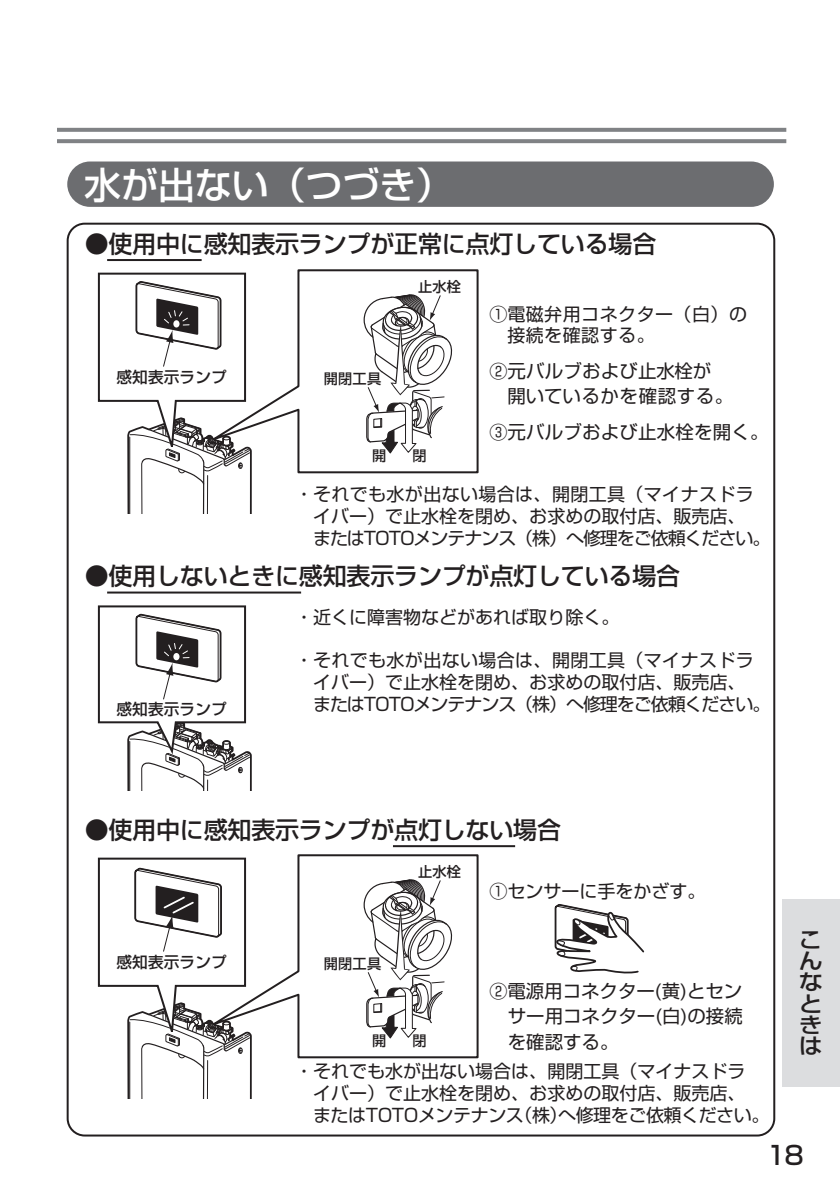
<style>
.page{position:relative;width:840px;height:1191px;background:#fff}
.page>*{position:absolute;margin:0;border:0;box-sizing:border-box;transform-origin:0 0}
.t1{font:500 36.8px "Shin Go Pro";color:#fff}
.t2{font:500 25.6px "Shin Go Pro";color:#231f20}
.t3{font:500 24px "Shin Go Pro";letter-spacing:-.01em;color:#231f20}
.t4{font:500 21.6px/21.2px "Shin Go Pro";color:#231f20;text-align:justify;scale:1.11 1}
.t5{font:18.4px/25.6px "Shin Go Pro";color:#231f20}
.t6{font:18px "Shin Go Pro";color:#231f20}
.t7{font:18px/21.6px "Shin Go Pro";letter-spacing:.02em;color:#231f20}
.t8{font:18px "Shin Go Pro";letter-spacing:-.06em;color:#231f20}
.t9{font:18px "Shin Go Pro";letter-spacing:-.025em;color:#231f20}
.t10{font:18px/21.6px "Shin Go Pro";letter-spacing:.025em;color:#231f20}
.t11{font:500 15.6px "Shin Go Pro";letter-spacing:.01em;color:#231f20}
.t12{font:500 14.2px "Shin Go Pro";letter-spacing:.01em;color:#231f20}
.s1{font-size:18px}
</style>
<div class="page">
<div style="left:781px;top:899px;width:58px;height:187px;background:#dcdddf"></div>
<svg style="left:57px;top:128px;width:728px;height:4px;fill:#808285"></svg>
<svg style="left:57px;top:139px;width:728px;height:4px;fill:#808285"></svg>
<svg style="left:252px;top:269px;width:227px;height:205px"></svg>
<svg style="left:97px;top:272px;width:155px;height:241px"></svg>
<svg style="left:97px;top:605px;width:155px;height:185px"></svg>
<hr style="left:107px;top:259px;width:94px;height:2px;background:#231f20">
<hr style="left:107px;top:591px;width:194px;height:2px;background:#231f20">
<div style="left:67px;top:161px;width:706px;height:46px;background:#6c6d70;border-radius:23px"></div>
<svg style="left:554px;top:904px;width:90px;height:70px"></svg>
<hr style="left:393px;top:845px;width:122px;height:2px;background:#231f20">
<svg style="left:252px;top:854px;width:227px;height:205px"></svg>
<svg style="left:97px;top:857px;width:155px;height:241px"></svg>
<h1 class="t1" style="left:84px;top:155px;width:370px">水が出ない（つづき）</h1>
<h3 class="t3" style="left:85px;top:224px;width:573px">●使用中に感知表示ランプが正常に点灯している場合</h3>
<p class="t11" style="left:116px;top:364px;width:112px">感知表示ランプ</p>
<p class="t12" style="left:324px;top:367px;width:59px">開閉工具</p>
<p class="t12" style="left:418px;top:275px;width:44px">止水栓</p>
<p class="t12" style="left:372px;top:444px;width:16px">開</p>
<p class="t12" style="left:412px;top:444px;width:16px">閉</p>
<p class="t10" style="left:507px;top:301px;width:241px;text-indent:-18px">①電磁弁用コネクター（白）の接続を確認する。</p>
<p class="t5" style="left:489px;top:356px;width:245px"><span class="s1">②</span>元バルブおよび止水栓が　開いているかを確認する。</p>
<p class="t5" style="left:489px;top:417px;width:280px"><span class="s1">③</span>元バルブおよび止水栓を開く。</p>
<p class="t7" style="left:295px;top:481px;width:460px">・それでも水が出ない場合は、開閉工具（マイナスドラ</p>
<p class="t6" style="left:295px;top:501px;width:451px">　イバー）で止水栓を閉め、お求めの取付店、販売店、</p>
<p class="t8" style="left:313px;top:523px;width:458px">またはTOTOメンテナンス（株）へ修理をご依頼ください。</p>
<h3 class="t3" style="left:85px;top:556px;width:596px">●使用しないときに感知表示ランプが点灯している場合</h3>
<p class="t6" style="left:295px;top:602px;width:325px">・近くに障害物などがあれば取り除く。</p>
<p class="t7" style="left:295px;top:647px;width:460px">・それでも水が出ない場合は、開閉工具（マイナスドラ　イバー）で止水栓を閉め、お求めの取付店、販売店、</p>
<p class="t11" style="left:116px;top:696px;width:112px">感知表示ランプ</p>
<p class="t8" style="left:313px;top:689px;width:458px">またはTOTOメンテナンス（株）へ修理をご依頼ください。</p>
<h3 class="t3" style="left:85px;top:810px;width:477px">●使用中に感知表示ランプが点灯しない場合</h3>
<p class="t11" style="left:116px;top:949px;width:112px">感知表示ランプ</p>
<p class="t12" style="left:324px;top:952px;width:59px">開閉工具</p>
<p class="t12" style="left:418px;top:860px;width:44px">止水栓</p>
<p class="t12" style="left:372px;top:1029px;width:16px">開</p>
<p class="t12" style="left:412px;top:1029px;width:16px">閉</p>
<p class="t6" style="left:489px;top:876px;width:217px">①センサーに手をかざす。</p>
<p class="t5" style="left:489px;top:976px;width:255px;text-align:justify"><span class="s1">②</span>電源用コネクター(黄)とセン　サー用コネクター(白)の接続　を確認する。</p>
<p class="t6" style="left:295px;top:1056px;width:451px">・それでも水が出ない場合は、開閉工具（マイナスドラ</p>
<p class="t6" style="left:295px;top:1078px;width:451px">　イバー）で止水栓を閉め、お求めの取付店、販売店、</p>
<p class="t9" style="left:313px;top:1100px;width:457px">またはTOTOメンテナンス（株）へ修理をご依頼ください。</p>
<p class="t4" style="left:798px;top:926px;width:22px">こんなときは</p>
<h2 class="t2" style="left:766px;top:1134px;width:39px">18</h2>
</div>
